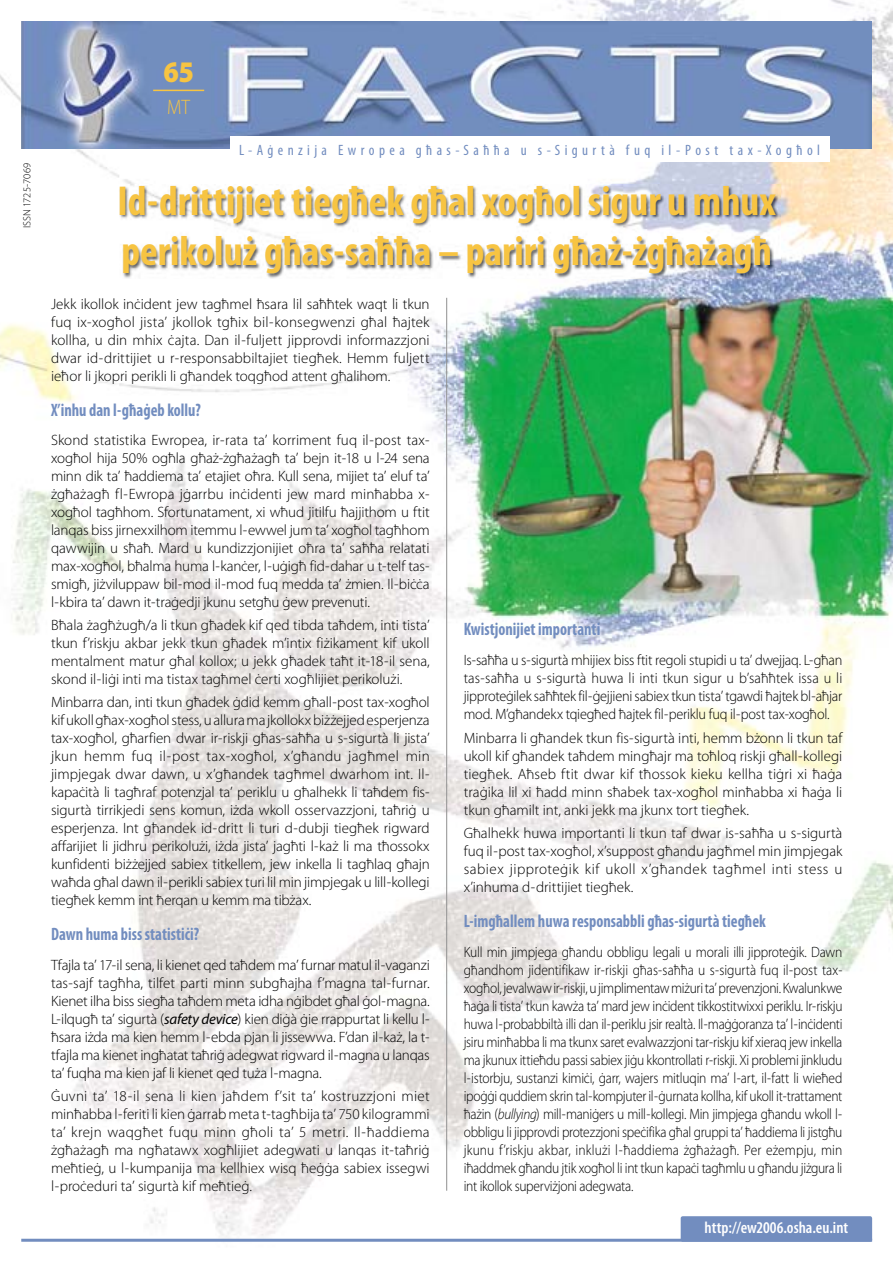
<style>
.page{position:relative;width:893px;height:1263px;background:#fff}
.page>*{position:absolute;margin:0;border:0;box-sizing:border-box;transform-origin:0 0}
.t1{font:700 condensed 42px/50.4px "Myriad Pro";color:#f7c442}
.t2{font:900 30px "Myriad Pro";color:#f7c442;scale:.9 1}
.t3{font:300 21px "Myriad Pro";color:#f7c442;scale:.88 1}
.t4{font:700 condensed 18px "Myriad Pro";color:#728dbf;scale:.9 1}
.t5{font:600 condensed 16.5px "Myriad Pro";color:#fff}
.t6{font:300 15px/18px "Myriad Pro";letter-spacing:-.01em;color:#000;text-align:justify}
.t7{font:300 15px/18px "Myriad Pro";letter-spacing:-.01em;color:#000;text-align:justify;scale:.9 1}
.t8{font:300 15px/18px "Myriad Pro";letter-spacing:-.01em;color:#000;text-align:justify;scale:.95 1}
.t9{font:condensed 15px "Myriad Pro";letter-spacing:.29em;color:#728dbf}
.t10{font:300 10.5px "Myriad Pro";color:#000}
.s1{font-weight:400;font-style:italic}
.s2{font-style:italic}
</style>
<div class="page">
<img style="left:0;top:0;width:892px;height:1242px">
<hr style="left:21px;top:1239px;width:851px;height:3px;background:#728dbf">
<img style="left:119px;top:185px;width:661px;height:93px">
<img style="left:21px;top:21px;width:850px;height:128px">
<div style="left:680px;top:1216px;width:192px;height:26px;background:#728dbf;border-radius:2px"></div>
<hr style="left:153px;top:90px;width:51px;height:1px;background:#f7c442">
<div style="left:230px;top:136px;width:599px;height:26px;background:#fff"></div>
<hr style="left:446px;top:298px;width:1px;height:893px;background:#909090">
<p class="t10" style="left:23px;top:228px;width:66px;rotate:-90deg">ISSN 1725-7069</p>
<h2 class="t2" style="left:163px;top:61px;width:36px">65</h2>
<h3 class="t3" style="left:167px;top:99px;width:27px">MT</h3>
<p class="t9" style="left:239px;top:144px;width:582px">L-Aġenzija Ewropea għas-Saħħa u s-Sigurtà fuq il-Post tax-Xogħol</p>
<h1 class="t1" style="left:118px;top:179px;width:660px">Id-drittijiet tiegħek għal xogħol sigur u mhux perikoluż għas-saħħa – pariri għaż-żgħażagħ</h1>
<p class="t6" style="left:51px;top:296px;width:380px">Jekk ikollok inċident jew tagħmel ħsara lil saħħtek waqt li tkun fuq ix-xogħol jista’ jkollok tgħix bil-konsegwenzi għal ħajtek kollha, u din mhix ċajta. Dan il-fuljett jipprovdi informazzjoni dwar id-drittijiet u r-responsabbiltajiet tiegħek. Hemm fuljett ieħor li jkopri perikli li għandek toqgħod attent għalihom.</p>
<p class="t4" style="left:51px;top:403px;width:168px">X’inhu dan l-għaġeb kollu?</p>
<p class="t6" style="left:51px;top:433px;width:380px">Skond statistika Ewropea, ir-rata ta’ korriment fuq il-post tax&shy;xogħol hija 50% ogħla għaż-żgħażagħ ta’ bejn it-18 u l-24 sena minn dik ta’ ħaddiema ta’ etajiet oħra. Kull sena, mijiet ta’ eluf ta’ żgħażagħ fl-Ewropa jġarrbu inċidenti jew mard minħabba x&shy;xogħol tagħhom. Sfortunatament, xi wħud jitilfu ħajjithom u ftit lanqas biss jirnexxilhom itemmu l-ewwel jum ta’ xogħol tagħhom qawwijin u sħaħ. Mard u kundizzjonijiet oħra ta’ saħħa relatati max-xogħol, bħalma huma l-kanċer, l-uġigħ fid-dahar u t-telf tas&shy;smigħ, jiżviluppaw bil-mod il-mod fuq medda ta’ żmien. Il-biċċa l-kbira ta’ dawn it-traġedji jkunu setgħu ġew prevenuti.</p>
<p class="t6" style="left:51px;top:618px;width:380px">Bħala żagħżugħ/a li tkun għadek kif qed tibda taħdem, inti tista’ tkun f’riskju akbar jekk tkun għadek m’intix fiżikament kif ukoll mentalment matur għal kollox; u jekk għadek taħt it-18-il sena, skond il-liġi inti ma tistax tagħmel ċerti xogħlijiet perikolużi.</p>
<p class="t6" style="left:51px;top:695px;width:380px">Minbarra dan, inti tkun għadek ġdid kemm għall-post tax-xogħol kif ukoll għax-xogħol stess, u allura ma jkollokx biżżejjed esperjenza tax-xogħol, għarfien dwar ir-riskji għas-saħħa u s-sigurtà li jista’ jkun hemm fuq il-post tax-xogħol, x’għandu jagħmel min jimpjegak dwar dawn, u x’għandek tagħmel dwarhom int. Il&shy;kapaċità li tagħraf potenzjal ta’ periklu u għalhekk li taħdem fis&shy;sigurtà tirrikjedi sens komun, iżda wkoll osservazzjoni, taħriġ u esperjenza. Int għandek id-dritt li turi d-dubji tiegħek rigward affarijiet li jidhru perikolużi, iżda jista’ jagħti l-każ li ma tħossokx kunfidenti biżżejjed sabiex titkellem, jew inkella li tagħlaq għajn waħda għal dawn il-perikli sabiex turi lil min jimpjegak u lill-kollegi tiegħek kemm int ħerqan u kemm ma tibżax.</p>
<p class="t4" style="left:51px;top:927px;width:166px">Dawn huma biss statistiċi?</p>
<p class="t6" style="left:51px;top:957px;width:380px">Tfajla ta’ 17-il sena, li kienet qed taħdem ma’ furnar matul il-vaganzi tas-sajf tagħha, tilfet parti minn subgħajha f’magna tal-furnar.<br>Kienet ilha biss siegħa taħdem meta idha nġibdet għal ġol-magna.<br>L-ilqugħ ta’ sigurtà (<span class="s1">safety device</span>) kien diġà ġie rrappurtat li kellu l&shy;ħsara iżda ma kien hemm l-ebda pjan li jissewwa. F’dan il-każ, la t&shy;tfajla ma kienet ingħatat taħriġ adegwat rigward il-magna u lanqas ta’ fuqha ma kien jaf li kienet qed tuża l-magna.</p>
<p class="t6" style="left:51px;top:1088px;width:380px">Ġuvni ta’ 18-il sena li kien jaħdem f’sit ta’ kostruzzjoni miet minħabba l-feriti li kien ġarrab meta t-tagħbija ta’ 750 kilogrammi ta’ krejn waqgħet fuqu minn għoli ta’ 5 metri. Il-ħaddiema żgħażagħ ma ngħatawx xogħlijiet adegwati u lanqas it-taħriġ meħtieġ, u l-kumpanija ma kellhiex wisq ħeġġa sabiex issegwi l-proċeduri ta’ sigurtà kif meħtieġ.</p>
<p class="t4" style="left:463px;top:623px;width:153px">Kwistjonijiet importanti</p>
<p class="t8" style="left:463px;top:653px;width:400px">Is-saħħa u s-sigurtà mhijiex biss ftit regoli stupidi u ta’ dwejjaq. L-għan tas-saħħa u s-sigurtà huwa li inti tkun sigur u b’saħħtek issa u li jipproteġilek saħħtek fil-ġejjieni sabiex tkun tista’ tgawdi ħajtek bl-aħjar mod. M’għandekx tqiegħed ħajtek fil-periklu fuq il-post tax-xogħol.</p>
<p class="t6" style="left:463px;top:730px;width:380px">Minbarra li għandek tkun fis-sigurtà inti, hemm bżonn li tkun taf ukoll kif għandek taħdem mingħajr ma toħloq riskji għall-kollegi tiegħek. Aħseb ftit dwar kif tħossok kieku kellha tiġri xi ħaġa traġika lil xi ħadd minn sħabek tax-xogħol minħabba xi ħaġa li tkun għamilt int, anki jekk ma jkunx tort tiegħek.</p>
<p class="t6" style="left:463px;top:825px;width:380px">Għalhekk huwa importanti li tkun taf dwar is-saħħa u s-sigurtà fuq il-post tax-xogħol, x’suppost għandu jagħmel min jimpjegak sabiex jipproteġik kif ukoll x’għandek tagħmel inti stess u x’inhuma d-drittijiet tiegħek.</p>
<p class="t4" style="left:463px;top:914px;width:337px">L-imgħallem huwa responsabbli għas-sigurtà tiegħek</p>
<p class="t7" style="left:463px;top:944px;width:422px">Kull min jimpjega għandu obbligu legali u morali illi jipproteġik. Dawn għandhom jidentifikaw ir-riskji għas-saħħa u s-sigurtà fuq il-post tax&shy;xogħol, jevalwaw ir-riskji, u jimplimentaw miżuri ta’ prevenzjoni. Kwalunkwe ħaġa li tista’ tkun kawża ta’ mard jew inċident tikkostitwixxi periklu. Ir-riskju huwa l-probabbiltà illi dan il-periklu jsir realtà. Il-maġġoranza ta’ l-inċidenti jsiru minħabba li ma tkunx saret evalwazzjoni tar-riskju kif xieraq jew inkella ma jkunux ittieħdu passi sabiex jiġu kkontrollati r-riskji. Xi problemi jinkludu l-istorbju, sustanzi kimiċi, ġarr, wajers mitluqin ma’ l-art, il-fatt li wieħed ipoġġi quddiem skrin tal-kompjuter il-ġurnata kollha, kif ukoll it-trattament ħażin (<span class="s2">bullying</span>) mill-maniġers u mill-kollegi. Min jimpjega għandu wkoll l&shy;obbligu li jipprovdi protezzjoni speċifika għal gruppi ta’ ħaddiema li jistgħu jkunu f’riskju akbar, inklużi l-ħaddiema żgħażagħ. Per eżempju, min iħaddmek għandu jtik xogħol li int tkun kapaċi tagħmlu u għandu jiżgura li int ikollok superviżjoni adegwata.</p>
<p class="t5" style="left:704px;top:1222px;width:145px">http://ew2006.osha.eu.int</p>
</div>
